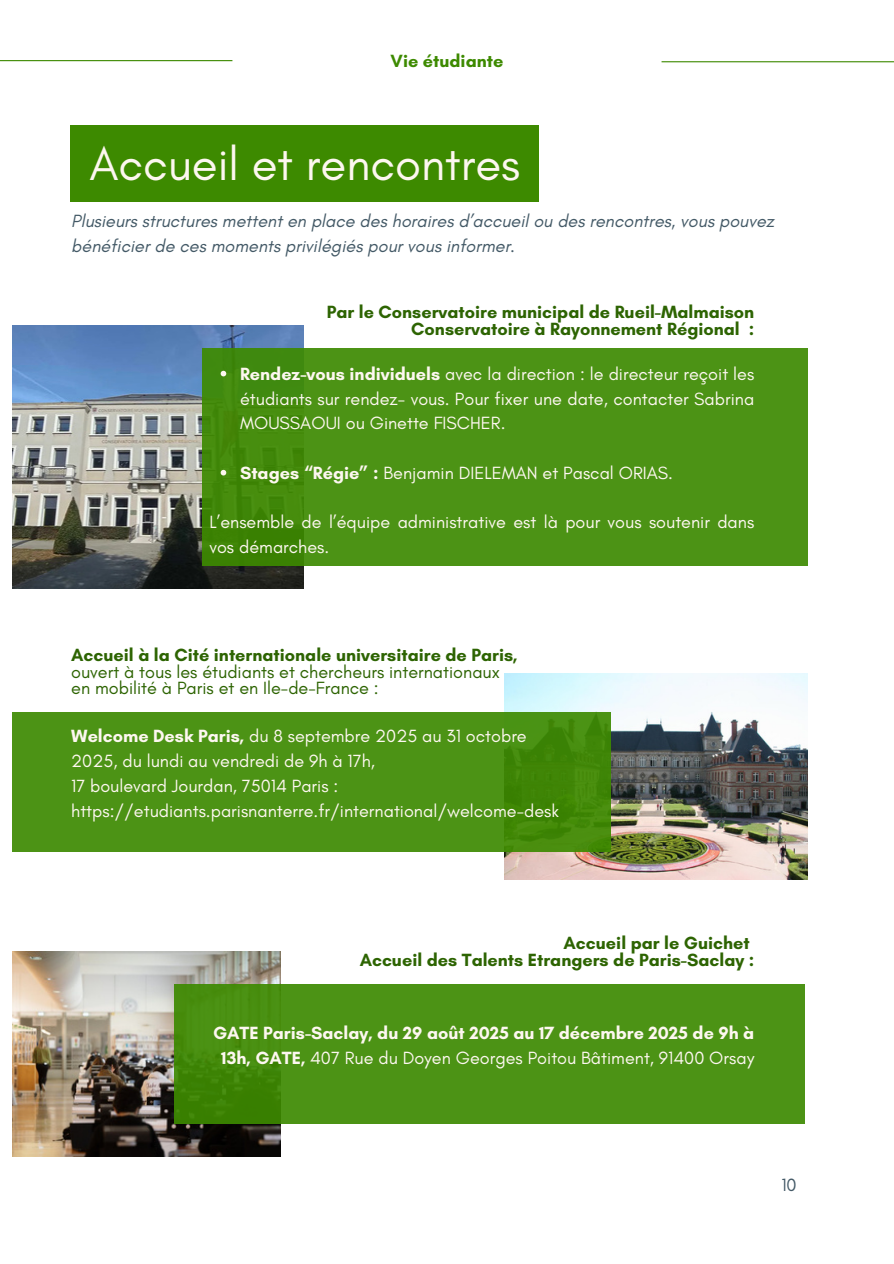
<style>
.page{position:relative;width:894px;height:1264px;background:#fff}
.page>*{position:absolute;margin:0;border:0;box-sizing:border-box;transform-origin:0 0}
.t1{font:47.25px "Glacial Indifference";color:#fdf7f0}
.t2{font:18px/24.8px "Glacial Indifference";color:#fdf7f0}
.t3{font:700 18px/17px "Glacial Indifference";color:#2d6402;text-align:right}
.t4{font:italic 18px/24.8px "Glacial Indifference";color:#435966}
.t5{font:700 18px/24.8px "Glacial Indifference";color:#fdf7f0;text-align:center}
.t6{font:18px/17px "Glacial Indifference";color:#2d6402}
.t7{font:700 18px "Glacial Indifference";color:#3d8a00}
.t8{font:18px "Glacial Indifference";color:#435966}
.s1{font-weight:700}
.s2{font-weight:400}
</style>
<div class="page">
<div style="left:70px;top:126px;width:469px;height:76px;background:#3d8a00"></div>
<img style="left:13px;top:325px;width:291px;height:263px">
<div style="left:202px;top:348px;width:605px;height:217px;background:linear-gradient(to right,#468d0f,#4f9618)"></div>
<img style="left:504px;top:673px;width:303px;height:206px">
<div style="left:13px;top:712px;width:598px;height:140px;background:linear-gradient(to right,#4f9618,#468d0e)"></div>
<img style="left:13px;top:951px;width:267px;height:205px">
<svg style="left:174px;top:984px;width:630px;height:139px;background:#4a9112"></svg>
<svg style="left:220px;top:371px;width:6px;height:5px"></svg>
<svg style="left:220px;top:470px;width:6px;height:5px"></svg>
<hr style="left:0;top:60px;width:232px;height:1px;background:#3d8a00">
<hr style="left:661px;top:61px;width:232px;height:1px;background:#3d8a00">
<p class="t7" style="left:390px;top:50px;width:114px">Vie étudiante</p>
<h1 class="t1" style="left:89px;top:135px;width:432px">Accueil et rencontres</h1>
<p class="t4" style="left:71px;top:209px;width:704px">Plusieurs structures mettent en place des horaires d’accueil ou des rencontres, vous pouvez bénéficier de ces moments privilégiés pour vous informer.</p>
<p class="t3" style="left:326px;top:303px;width:429px">Par le Conservatoire municipal de Rueil-Malmaison<br>Conservatoire à Rayonnement Régional :</p>
<p class="t2" style="left:240px;top:361px;width:515px;text-align:justify"><span class="s1">Rendez-vous individuels</span> avec la direction : le directeur reçoit les étudiants sur rendez- vous. Pour fixer une date, contacter Sabrina MOUSSAOUI ou Ginette FISCHER.</p>
<p class="t2" style="left:240px;top:460px;width:434px"><span class="s1">Stages “Régie” :</span> Benjamin DIELEMAN et Pascal ORIAS.</p>
<p class="t2" style="left:209px;top:509px;width:546px">L’ensemble de l’équipe administrative est là pour vous soutenir dans vos démarches.</p>
<p class="t3" style="left:71px;top:646px;width:448px">Accueil à la Cité internationale universitaire de Paris,</p>
<p class="t6" style="left:71px;top:662px;width:430px">ouvert à tous les étudiants et chercheurs internationaux en mobilité à Paris et en Ile-de-France :</p>
<p class="t2" style="left:71px;top:723px;width:489px"><span class="s1">Welcome Desk Paris,</span> du 8 septembre 2025 au 31 octobre 2025, du lundi au vendredi de 9h à 17h,<br>17 boulevard Jourdan, 75014 Paris : https://etudiants.parisnanterre.fr/international/welcome-desk</p>
<p class="t3" style="left:359px;top:934px;width:396px">Accueil par le Guichet<br>Accueil des Talents Etrangers de Paris-Saclay :</p>
<p class="t5" style="left:213px;top:1020px;width:542px">GATE Paris-Saclay, du 29 août 2025 au 17 décembre 2025 de 9h à<br>13h, GATE, <span class="s2">407 Rue du Doyen Georges Poitou Bâtiment, 91400 Orsay</span></p>
<p class="t8" style="left:781px;top:1173px;width:17px">10</p>
</div>
